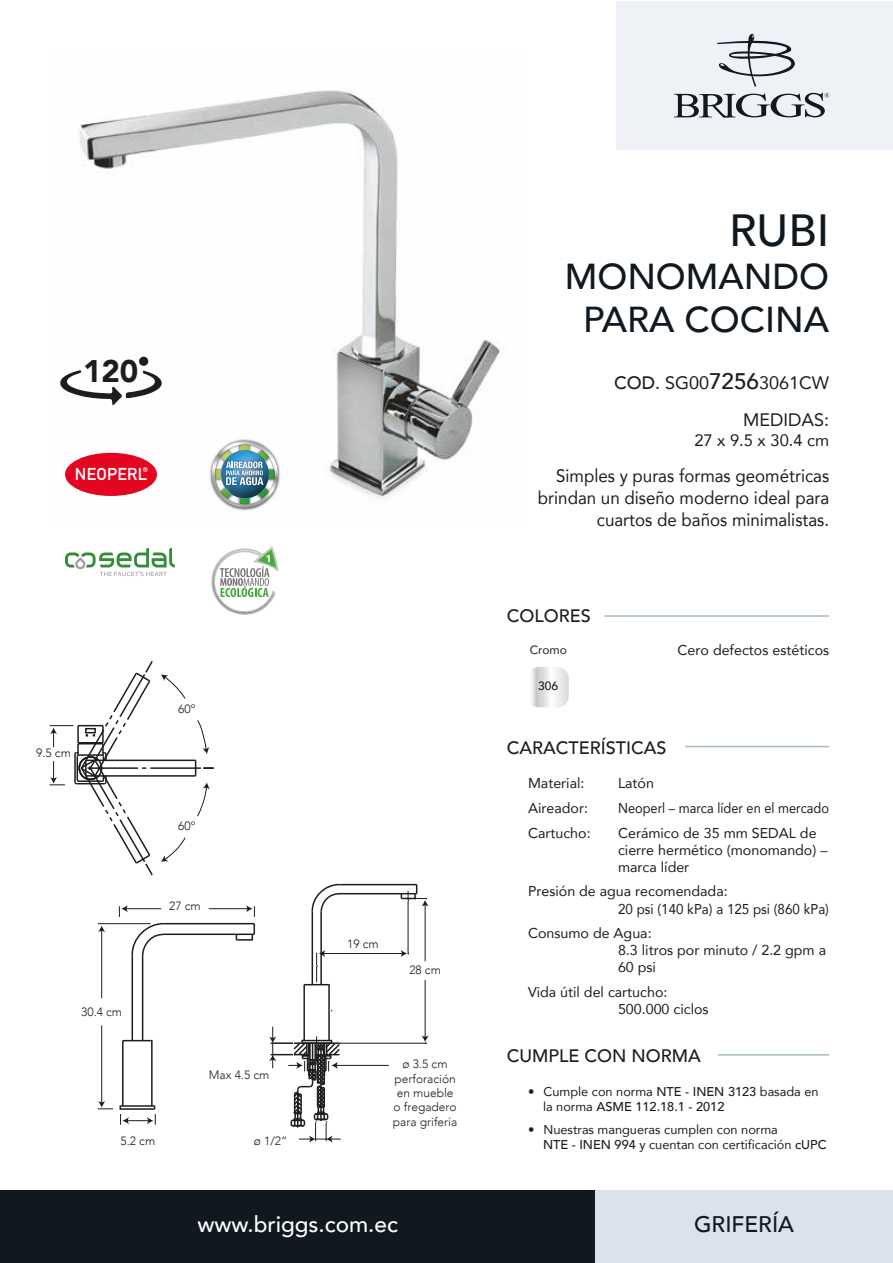
<style>
.page{position:relative;width:893px;height:1263px;background:#fff}
.page>*{position:absolute;margin:0;border:0;box-sizing:border-box;transform-origin:0 0}
.t1{font:500 45px "Avenir";color:#101820}
.t2{font:500 36px/43.2px "Avenir";color:#101820;text-align:center}
.t3{font:900 31.2px "Avenir";color:#1d1d1b}
.t4{font:500 22.5px "Avenir";color:#fff}
.t5{font:500 22.5px "Avenir";color:#101820}
.t6{font:18px/21.6px "Avenir";color:#1d1d1b;text-align:right;scale:.94 1}
.t7{font:500 18px "Avenir";color:#1d1d1b}
.t8{font:18px/36.6px "Avenir";color:#1d1d1b;text-align:right}
.t9{font:700 16.95px "DIN Alternate";letter-spacing:.02em;color:#fff}
.t10{font:16.5px "Avenir";color:#1d1d1b}
.t11{font:14.25px/17.1px "Avenir";color:#1d1d1b}
.t12{font:14.25px "Avenir";color:#1d1d1b;scale:.9 1}
.t13{font:12.75px/15.3px "Avenir";color:#1d1d1b}
.t14{font:300 12px/14.4px "Avenir";color:#1d1d1b;text-align:center}
.t15{font:12px "Avenir";color:#1d1d1b}
.t16{font:500 12px "Avenir";color:#1d1d1b}
.t17{font:700 6.6px "DIN Alternate";color:#fff}
.s1{font-weight:500}
.s2{font-weight:500;font-size:22.5px}
</style>
<div class="page">
<img style="left:65px;top:90px;width:436px;height:408px">
<svg style="left:60px;top:370px;width:103px;height:35px"></svg>
<div style="left:139px;top:357px;width:9px;height:9px;background:#1d1d1b;border-radius:50%"></div>
<div style="left:65px;top:453px;width:92px;height:43px;background:#e40521;border-radius:50%"></div>
<svg style="left:65px;top:548px;width:110px;height:28px"></svg>
<img style="left:208px;top:438px;width:74px;height:3px">
<img style="left:207px;top:441px;width:75px;height:70px">
<svg style="left:211px;top:546px;width:68px;height:69px"></svg>
<div style="left:0;top:1191px;width:893px;height:72px;background:#101820"></div>
<div style="left:595px;top:1191px;width:298px;height:72px;background:#dce2eb"></div>
<div style="left:617px;top:1px;width:276px;height:149px;background:#eef1f5"></div>
<hr style="left:718px;top:1054px;width:111px;height:1px;background:#a4bbc3">
<hr style="left:685px;top:746px;width:144px;height:1px;background:#a4bbc3">
<hr style="left:604px;top:615px;width:225px;height:2px;background:#a4bbc3">
<svg style="left:674px;top:93px;width:155px;height:24px"></svg>
<svg style="left:717px;top:33px;width:78px;height:54px"></svg>
<svg style="left:532px;top:667px;width:36px;height:40px"></svg>
<hr style="left:150px;top:767px;width:51px;height:2px;background:#1d1d1b">
<hr style="left:114px;top:775px;width:82px;height:2px;background:#1d1d1b">
<hr style="left:114px;top:759px;width:82px;height:2px;background:#1d1d1b">
<svg style="left:195px;top:760px;width:1px;height:15px"></svg>
<svg style="left:161px;top:674px;width:25px;height:25px"></svg>
<svg style="left:197px;top:720px;width:12px;height:34px"></svg>
<svg style="left:197px;top:782px;width:13px;height:35px"></svg>
<svg style="left:161px;top:837px;width:25px;height:25px"></svg>
<svg style="left:203px;top:767px;width:11px;height:2px"></svg>
<svg style="left:50px;top:661px;width:104px;height:215px"></svg>
<hr style="left:328px;top:985px;width:2px;height:55px;background:#1d1d1b">
<hr style="left:303px;top:985px;width:2px;height:55px;background:#1d1d1b">
<hr style="left:312px;top:911px;width:1px;height:74px;background:#1d1d1b">
<hr style="left:320px;top:911px;width:2px;height:74px;background:#1d1d1b">
<hr style="left:341px;top:1043px;width:86px;height:1px;background:#1d1d1b">
<hr style="left:425px;top:904px;width:1px;height:57px;background:#1d1d1b">
<hr style="left:425px;top:980px;width:1px;height:57px;background:#1d1d1b">
<svg style="left:422px;top:1035px;width:7px;height:9px"></svg>
<hr style="left:336px;top:1065px;width:53px;height:1px;background:#1d1d1b">
<svg style="left:269px;top:1026px;width:72px;height:116px"></svg>
<hr style="left:408px;top:901px;width:1px;height:53px;background:#1d1d1b">
<hr style="left:323px;top:953px;width:80px;height:1px;background:#1d1d1b">
<svg style="left:303px;top:950px;width:27px;height:37px"></svg>
<svg style="left:311px;top:883px;width:118px;height:30px"></svg>
<svg style="left:401px;top:950px;width:8px;height:7px"></svg>
<svg style="left:122px;top:1039px;width:31px;height:3px"></svg>
<hr style="left:151px;top:1041px;width:2px;height:65px;background:#1d1d1b">
<hr style="left:122px;top:1041px;width:2px;height:65px;background:#1d1d1b">
<hr style="left:132px;top:955px;width:1px;height:86px;background:#1d1d1b">
<hr style="left:142px;top:955px;width:1px;height:86px;background:#1d1d1b">
<hr style="left:98px;top:923px;width:53px;height:1px;background:#1d1d1b">
<hr style="left:101px;top:930px;width:1px;height:68px;background:#1d1d1b">
<svg style="left:98px;top:925px;width:7px;height:7px"></svg>
<hr style="left:101px;top:1026px;width:1px;height:77px;background:#1d1d1b">
<svg style="left:98px;top:1101px;width:15px;height:8px"></svg>
<svg style="left:119px;top:1104px;width:37px;height:21px"></svg>
<svg style="left:119px;top:905px;width:136px;height:52px"></svg>
<h3 class="t3" style="left:83px;top:345px;width:57px">120</h3>
<p class="t17" style="left:143px;top:465px;width:7px">®</p>
<p class="t9" style="left:75px;top:462px;width:74px">NEOPERL</p>
<p class="t14" style="left:36px;top:746px;width:36px">9.5 cm</p>
<p class="t14" style="left:178px;top:702px;width:19px">60º</p>
<p class="t14" style="left:178px;top:819px;width:19px">60º</p>
<p class="t14" style="left:169px;top:899px;width:33px">27 cm</p>
<p class="t14" style="left:81px;top:1004px;width:42px">30.4 cm</p>
<p class="t14" style="left:121px;top:1134px;width:36px">5.2 cm</p>
<p class="t14" style="left:209px;top:1068px;width:62px">Max 4.5 cm</p>
<p class="t14" style="left:254px;top:1134px;width:35px">ø 1/2”</p>
<p class="t14" style="left:347px;top:937px;width:33px">19 cm</p>
<p class="t14" style="left:409px;top:962px;width:33px">28 cm</p>
<p class="t14" style="left:393px;top:1057px;width:66px">ø 3.5 cm perforación en mueble o fregadero para grifería</p>
<h3 class="t4" style="left:197px;top:1204px;width:202px">www.briggs.com.ec</h3>
<h1 class="t1" style="left:729px;top:191px;width:102px">RUBI</h1>
<h2 class="t2" style="left:565px;top:253px;width:266px">MONOMANDO<br>PARA COCINA</h2>
<p class="t8" style="left:614px;top:364px;width:217px"><span class="s1">COD.</span> SG00<span class="s2">7256</span>3061CW<br>MEDIDAS:</p>
<p class="t10" style="left:694px;top:427px;width:136px">27 x 9.5 x 30.4 cm</p>
<p class="t6" style="left:538px;top:465px;width:311px">Simples y puras formas geométricas brindan un diseño moderno ideal para cuartos de baños minimalistas.</p>
<p class="t7" style="left:507px;top:600px;width:85px">COLORES</p>
<p class="t15" style="left:530px;top:640px;width:39px">Cromo</p>
<p class="t11" style="left:678px;top:641px;width:153px">Cero defectos estéticos</p>
<p class="t16" style="left:538px;top:675px;width:22px">306</p>
<p class="t7" style="left:507px;top:732px;width:161px">CARACTERÍSTICAS</p>
<p class="t11" style="left:528px;top:774px;width:58px">Material:</p>
<p class="t11" style="left:618px;top:774px;width:37px">Latón</p>
<p class="t11" style="left:528px;top:799px;width:61px">Aireador:</p>
<p class="t12" style="left:618px;top:797px;width:236px">Neoperl – marca líder en el mercado</p>
<p class="t11" style="left:528px;top:824px;width:64px">Cartucho:</p>
<p class="t11" style="left:618px;top:824px;width:211px">Cerámico de 35 mm SEDAL de cierre hermético (monomando) – marca líder</p>
<p class="t11" style="left:618px;top:882px;width:212px;text-indent:-90px">Presión de agua recomendada:<br>20 psi (140 kPa) a 125 psi (860 kPa)</p>
<p class="t11" style="left:618px;top:924px;width:210px;text-indent:-90px">Consumo de Agua:<br>8.3 litros por minuto / 2.2 gpm a<br>60 psi</p>
<p class="t11" style="left:618px;top:983px;width:92px;text-indent:-90px">Vida útil del cartucho:<br>500.000 ciclos</p>
<p class="t7" style="left:507px;top:1040px;width:195px">CUMPLE CON NORMA</p>
<p class="t13" style="left:543px;top:1083px;width:277px;text-indent:-15px">• Cumple con norma <span class="s1">NTE - INEN 3123</span> basada en la norma <span class="s1">ASME 112.18.1 - 2012</span></p>
<p class="t13" style="left:543px;top:1121px;width:285px;text-indent:-15px">• Nuestras mangueras cumplen con norma<br><span class="s1">NTE - INEN 994</span> y cuentan con certificación <span class="s1">cUPC</span></p>
<h3 class="t5" style="left:694px;top:1204px;width:102px">GRIFERÍA</h3>
</div>
